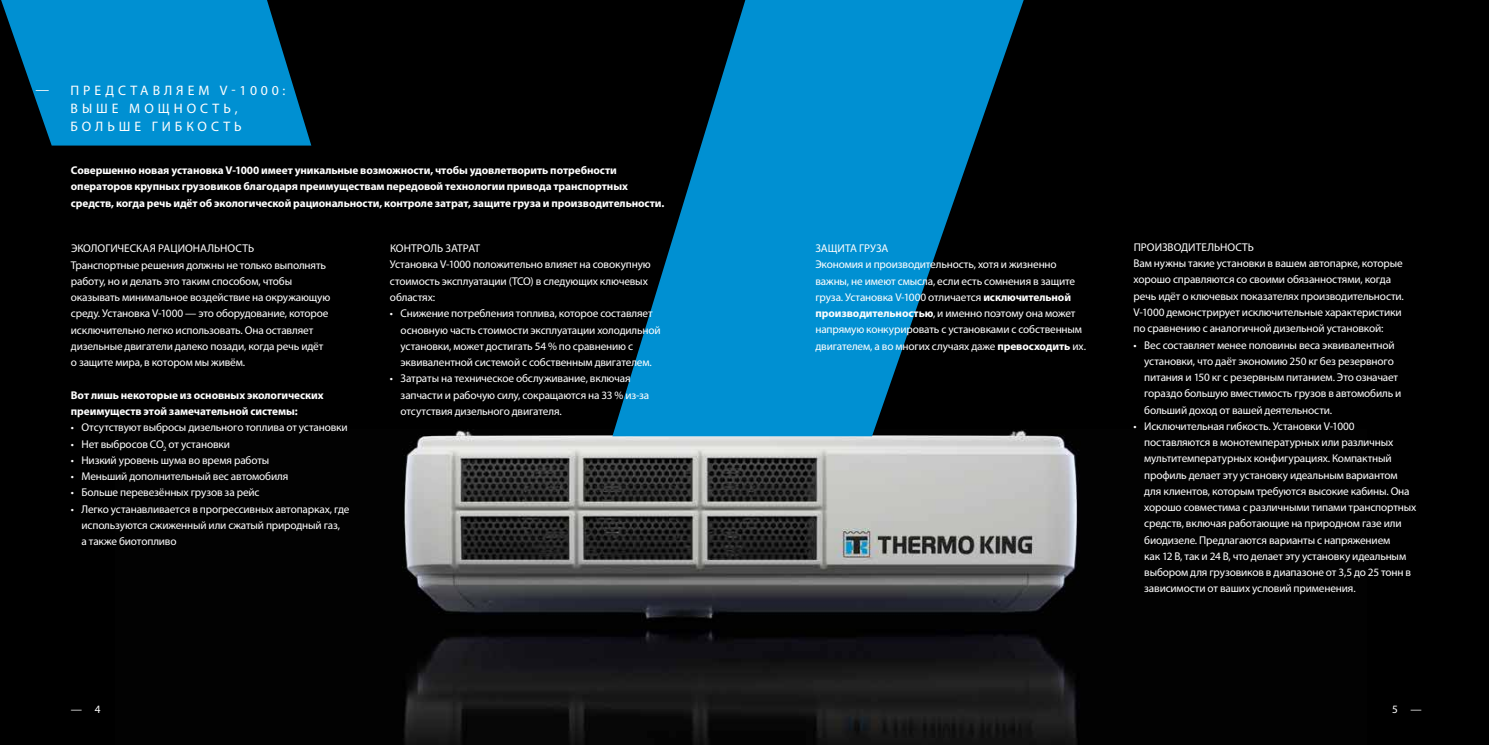
<style>
.page{position:relative;width:1489px;height:745px;background:#fff}
.page>*{position:absolute;margin:0;border:0;box-sizing:border-box;transform-origin:0 0}
.t1{font:13.75px/17.5px "Myriad Pro";letter-spacing:.29em;color:#fff}
.t2{font:11.25px/16.2px "Myriad Pro";letter-spacing:-.015em;color:#fff}
.t3{font:700 11.25px/16.2px "Myriad Pro";letter-spacing:-.01em;color:#fff}
.s1{font-weight:700}
</style>
<div class="page">
<div style="left:744px;top:0;width:744px;height:744px;background:#000"></div>
<div style="left:0;top:0;width:744px;height:744px;background:#000"></div>
<img style="left:402px;top:429px;width:677px;height:315px">
<svg style="left:1px;top:0;width:310px;height:145px;background:#007ab1"></svg>
<svg style="left:612px;top:0;width:411px;height:436px;fill:#0090d2"></svg>
<p class="t1" style="left:70px;top:82px;width:216px;text-indent:-35px">— ПРЕДСТАВЛЯЕМ V-1000:<br>ВЫШЕ МОЩНОСТЬ,<br>БОЛЬШЕ ГИБКОСТЬ</p>
<p class="t3" style="left:71px;top:162px;width:595px">Совершенно новая установка V-1000 имеет уникальные возможности, чтобы удовлетворить потребности операторов крупных грузовиков благодаря преимуществам передовой технологии привода транспортных средств, когда речь идёт об экологической рациональности, контроле затрат, защите груза и производительности.</p>
<p class="t2" style="left:390px;top:240px;width:262px">КОНТРОЛЬ ЗАТРАТ<br>Установка V-1000 положительно влияет на совокупную стоимость эксплуатации (TCO) в следующих ключевых областях:</p>
<p class="t2" style="left:400px;top:305px;width:261px;text-indent:-11px">• Снижение потребления топлива, которое составляет основную часть стоимости эксплуатации холодильной установки, может достигать 54 % по сравнению с эквивалентной системой с собственным двигателем.</p>
<p class="t2" style="left:400px;top:370px;width:250px;text-indent:-11px">• Затраты на техническое обслуживание, включая запчасти и рабочую силу, сокращаются на 33 % из-за отсутствия дизельного двигателя.</p>
<p class="t2" style="left:71px;top:240px;width:261px">ЭКОЛОГИЧЕСКАЯ РАЦИОНАЛЬНОСТЬ<br>Транспортные решения должны не только выполнять работу, но и делать это таким способом, чтобы оказывать минимальное воздействие на окружающую среду. Установка V-1000 — это оборудование, которое исключительно легко использовать. Она оставляет дизельные двигатели далеко позади, когда речь идёт о защите мира, в котором мы живём.</p>
<p class="t3" style="left:71px;top:386px;width:254px">Вот лишь некоторые из основных экологических преимуществ этой замечательной системы:</p>
<p class="t2" style="left:71px;top:419px;width:278px">• Отсутствуют выбросы дизельного топлива от установки</p>
<p class="t2" style="left:71px;top:435px;width:161px">• Нет выбросов CO<sub>2</sub> от установки</p>
<p class="t2" style="left:71px;top:452px;width:200px">• Низкий уровень шума во время работы</p>
<p class="t2" style="left:71px;top:468px;width:219px">• Меньший дополнительный вес автомобиля</p>
<p class="t2" style="left:71px;top:484px;width:190px">• Больше перевезённых грузов за рейс</p>
<p class="t2" style="left:81px;top:500px;width:269px;text-indent:-11px">• Легко устанавливается в прогрессивных автопарках, где используются сжиженный или сжатый природный газ,<br>а также биотопливо</p>
<p class="t2" style="left:815px;top:240px;width:272px">ЗАЩИТА ГРУЗА<br>Экономия и производительность, хотя и жизненно важны, не имеют смысла, если есть сомнения в защите груза. Установка V-1000 отличается <span class="s1">исключительной производительностью</span>, и именно поэтому она может напрямую конкурировать с установками с собственным двигателем, а во многих случаях даже <span class="s1">превосходить</span> их.</p>
<p class="t2" style="left:1133px;top:239px;width:272px">ПРОИЗВОДИТЕЛЬНОСТЬ<br>Вам нужны такие установки в вашем автопарке, которые хорошо справляются со своими обязанностями, когда речь идёт о ключевых показателях производительности.<br>V-1000 демонстрирует исключительные характеристики по сравнению с аналогичной дизельной установкой:</p>
<p class="t2" style="left:1144px;top:336px;width:259px;text-indent:-11px">• Вес составляет менее половины веса эквивалентной установки, что даёт экономию 250 кг без резервного питания и 150 кг с резервным питанием. Это означает гораздо большую вместимость грузов в автомобиль и больший доход от вашей деятельности.</p>
<p class="t2" style="left:1144px;top:418px;width:274px;text-indent:-11px">• Исключительная гибкость. Установки V-1000 поставляются в монотемпературных или различных мультитемпературных конфигурациях. Компактный профиль делает эту установку идеальным вариантом для клиентов, которым требуются высокие кабины. Она хорошо совместима с различными типами транспортных средств, включая работающие на природном газе или биодизеле. Предлагаются варианты с напряжением<br>как 12 В, так и 24 В, что делает эту установку идеальным выбором для грузовиков в диапазоне от 3,5 до 25 тонн в зависимости от ваших условий применения.</p>
<p class="t2" style="left:71px;top:701px;width:31px">— 4</p>
<p class="t2" style="left:1391px;top:701px;width:31px">5 —</p>
</div>
